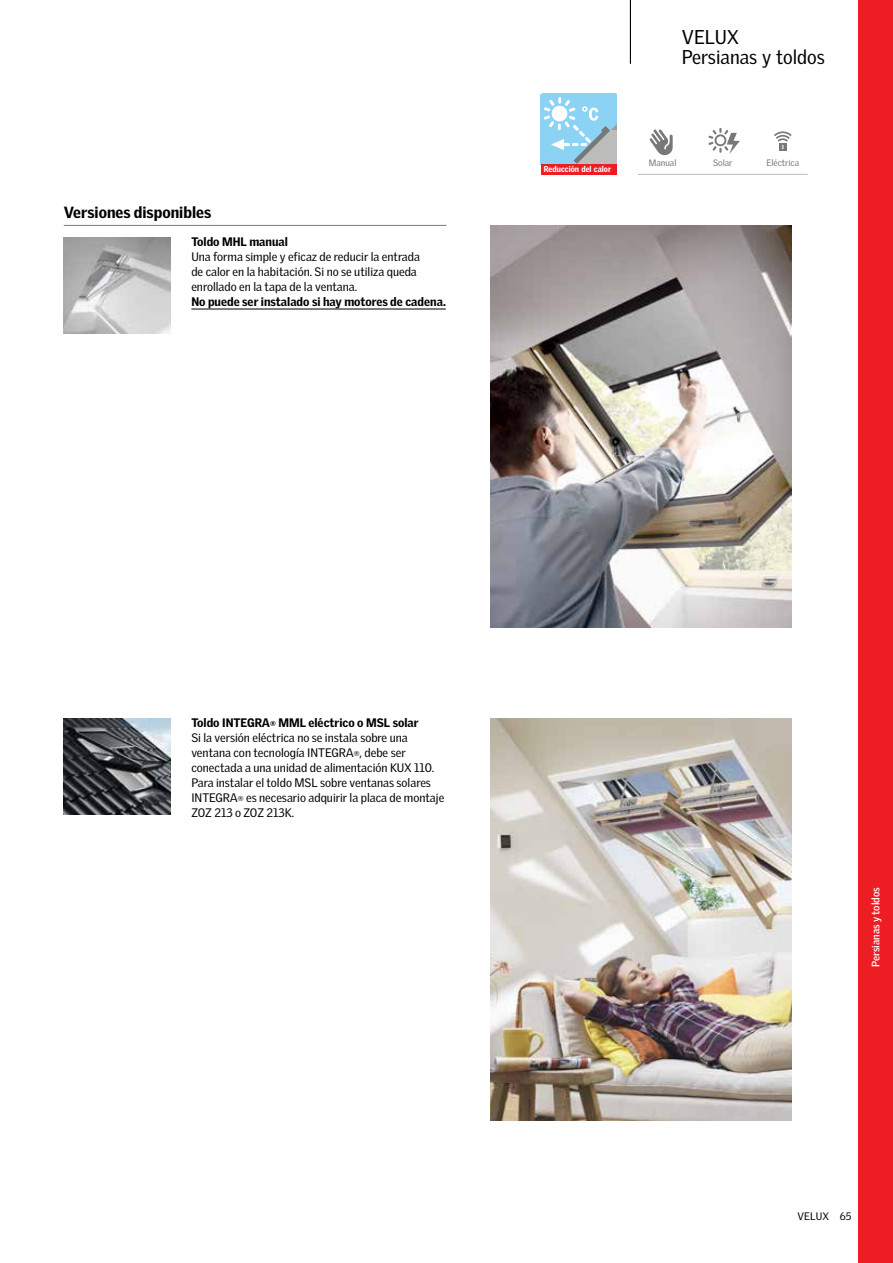
<style>
.page{position:relative;width:893px;height:1263px;background:#fff}
.page>*{position:absolute;margin:0;border:0;box-sizing:border-box;transform-origin:0 0}
.t1{font:19.35px/19.4px "Velux Gothic";color:#000}
.t2{font:900 15.75px "Velux Gothic";color:#000}
.t3{font:12px/15px "Velux Gothic";color:#000}
.t4{font:900 12px "Velux Gothic";color:#000}
.t5{font:700 10.5px "Velux Gothic";color:#fff}
.t6{font:10.5px "Velux Gothic";color:#000}
.t7{font:9px "Velux Gothic";color:#777878}
.t8{font:900 8.25px "Velux Gothic";color:#fff;scale:.95 1}
.s1{font-weight:900}
.s2{font-weight:900;font-size:7.05px}
.s3{font-size:7.05px}
</style>
<div class="page">
<hr style="left:638px;top:174px;width:170px;height:1px;background:#bcbdba">
<div style="left:779px;top:143px;width:8px;height:8px;background:#777878"></div>
<svg style="left:774px;top:131px;width:18px;height:19px"></svg>
<svg style="left:650px;top:130px;width:23px;height:25px"></svg>
<svg style="left:709px;top:128px;width:31px;height:26px"></svg>
<img style="left:64px;top:237px;width:106px;height:96px">
<img style="left:64px;top:719px;width:106px;height:95px">
<svg style="left:541px;top:94px;width:76px;height:70px;background:#9fd0e6"></svg>
<div style="left:541px;top:164px;width:76px;height:11px;background:#ed1d24"></div>
<hr style="left:64px;top:225px;width:382px;height:1px;background:#777878">
<hr style="left:191px;top:309px;width:255px;height:1px;background:#000">
<img style="left:490px;top:225px;width:302px;height:402px">
<img style="left:490px;top:719px;width:302px;height:402px">
<div style="left:859px;top:0;width:34px;height:1263px;background:#ed1d24"></div>
<hr style="left:630px;top:0;width:1px;height:64px;background:#000">
<h2 class="t2" style="left:64px;top:202px;width:149px">Versiones disponibles</h2>
<p class="t4" style="left:191px;top:234px;width:98px">Toldo MHL manual</p>
<p class="t3" style="left:191px;top:249px;width:230px">Una forma simple y eficaz de reducir la entrada de calor en la habitación. Si no se utiliza queda enrollado en la tapa de la ventana.</p>
<p class="t4" style="left:191px;top:294px;width:256px">No puede ser instalado si hay motores de cadena.</p>
<p class="t8" style="left:544px;top:164px;width:72px">Reducción del calor</p>
<h1 class="t1" style="left:682px;top:27px;width:145px">VELUX<br>Persianas y toldos</h1>
<p class="t7" style="left:649px;top:157px;width:29px">Manual</p>
<p class="t7" style="left:713px;top:157px;width:21px">Solar</p>
<p class="t7" style="left:766px;top:157px;width:34px">Eléctrica</p>
<p class="t3" style="left:191px;top:715px;width:254px"><span class="s1">Toldo INTEGRA</span><span class="s2">®</span> <span class="s1">MML eléctrico o MSL solar<br></span>Si la versión eléctrica no se instala sobre una ventana con tecnología INTEGRA<span class="s3">®</span>, debe ser conectada a una unidad de alimentación KUX 110.<br>Para instalar el toldo MSL sobre ventanas solares INTEGRA<span class="s3">®</span> es necesario adquirir la placa de montaje ZOZ 213 o ZOZ 213K.</p>
<p class="t5" style="left:869px;top:967px;width:81px;rotate:-90deg">Persianas y toldos</p>
<p class="t6" style="left:797px;top:1210px;width:56px">VELUX 65</p>
</div>
